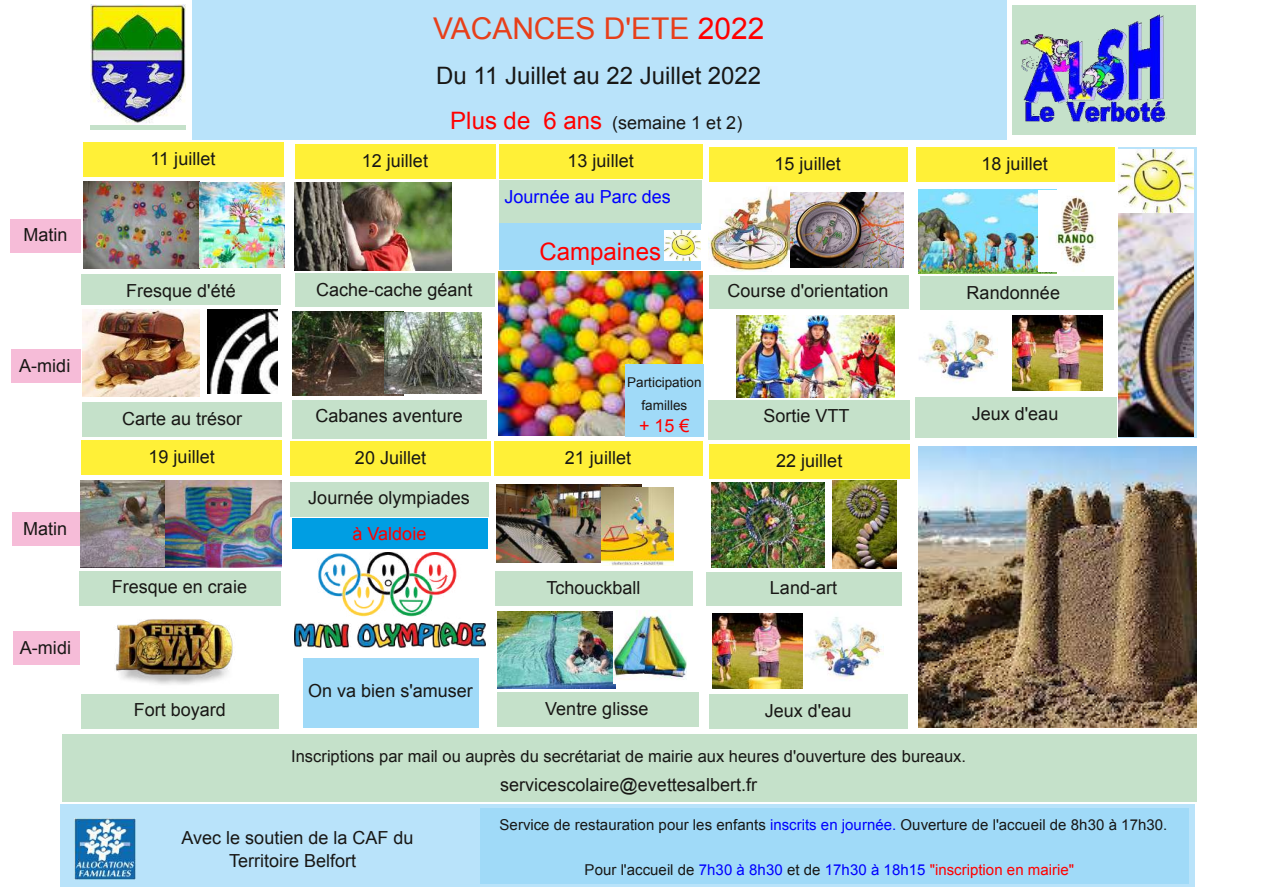
<style>
.page{position:relative;width:1263px;height:893px;background:#fff}
.page>*{position:absolute;margin:0;border:0;box-sizing:border-box;transform-origin:0 0}
.t1{font:30px "Arial";color:#e73f1a}
.t2{font:24px "Arial";color:#181715}
.t3{font:24px "Arial";color:#f00}
.t4{font:18px/22.5px "Arial";color:#181715;text-align:center}
.t5{font:18px "Arial";color:#00f}
.t6{font:18px "Arial";color:#f00}
.t7{font:16.5px "Arial";color:#181715}
.t8{font:15px "Arial";letter-spacing:.005em;color:#181715}
.t9{font:15px "Arial";letter-spacing:.005em;color:#f00}
.t10{font:13.5px/22.5px "Arial";color:#181715;text-align:center}
.s1{color:#f00}
.s2{font-size:24px;color:#f00}
.s3{color:#00f}
.s4{color:#181715}
</style>
<div class="page">
<div style="left:90px;top:4px;width:95px;height:126px;background:#c5e1ca"></div>
<img style="left:90px;top:4px;width:95px;height:121px">
<div style="left:83px;top:143px;width:201px;height:34px;background:#fff037"></div>
<div style="left:295px;top:144px;width:201px;height:35px;background:#fff037"></div>
<div style="left:62px;top:734px;width:1135px;height:67px;background:#c5e1ca"></div>
<div style="left:1013px;top:5px;width:183px;height:130px;background:#c5e1ca"></div>
<img style="left:1020px;top:14px;width:147px;height:109px">
<div style="left:80px;top:571px;width:201px;height:34px;background:#c5e1ca"></div>
<div style="left:61px;top:805px;width:1134px;height:82px;background:#b9e3fa"></div>
<img style="left:75px;top:818px;width:60px;height:61px">
<div style="left:11px;top:219px;width:70px;height:34px;background:#f6bcd8"></div>
<div style="left:11px;top:349px;width:69px;height:34px;background:#f6bcd8"></div>
<img style="left:83px;top:182px;width:117px;height:87px">
<img style="left:81px;top:480px;width:84px;height:87px">
<div style="left:82px;top:275px;width:199px;height:30px;background:#c5e1ca"></div>
<img style="left:82px;top:309px;width:117px;height:88px">
<div style="left:83px;top:402px;width:199px;height:35px;background:#c5e1ca"></div>
<img style="left:115px;top:619px;width:118px;height:65px">
<div style="left:81px;top:694px;width:198px;height:34px;background:#c5e1ca"></div>
<div style="left:12px;top:512px;width:67px;height:34px;background:#f6bcd8"></div>
<div style="left:13px;top:631px;width:66px;height:34px;background:#f6bcd8"></div>
<img style="left:207px;top:310px;width:71px;height:83px">
<div style="left:499px;top:144px;width:204px;height:35px;background:#fff037"></div>
<div style="left:709px;top:147px;width:199px;height:35px;background:#fff037"></div>
<div style="left:916px;top:147px;width:199px;height:35px;background:#fff037"></div>
<img style="left:294px;top:183px;width:158px;height:87px">
<img style="left:919px;top:190px;width:137px;height:83px">
<img style="left:709px;top:186px;width:81px;height:86px">
<div style="left:295px;top:273px;width:200px;height:34px;background:#c5e1ca"></div>
<div style="left:709px;top:275px;width:200px;height:34px;background:#c5e1ca"></div>
<div style="left:920px;top:276px;width:193px;height:34px;background:#c5e1ca"></div>
<div style="left:1118px;top:148px;width:78px;height:290px;background:linear-gradient(to bottom,#b9e3fa,#b9e3fa)"></div>
<img style="left:1118px;top:149px;width:75px;height:288px">
<div style="left:82px;top:440px;width:200px;height:35px;background:#fff037"></div>
<div style="left:291px;top:441px;width:200px;height:35px;background:#fff037"></div>
<div style="left:292px;top:400px;width:195px;height:38px;background:#c5e1ca"></div>
<div style="left:709px;top:400px;width:201px;height:40px;background:#c5e1ca"></div>
<div style="left:915px;top:398px;width:201px;height:40px;background:#c5e1ca"></div>
<img style="left:292px;top:312px;width:112px;height:83px">
<img style="left:737px;top:315px;width:157px;height:82px">
<img style="left:919px;top:321px;width:78px;height:61px">
<div style="left:291px;top:482px;width:198px;height:34px;background:#c5e1ca"></div>
<img style="left:200px;top:183px;width:84px;height:84px">
<img style="left:384px;top:312px;width:98px;height:81px">
<img style="left:1012px;top:315px;width:90px;height:75px">
<img style="left:165px;top:480px;width:117px;height:87px">
<div style="left:192px;top:0;width:814px;height:140px;background:#b9e3fa"></div>
<img style="left:1038px;top:191px;width:58px;height:80px">
<img style="left:790px;top:192px;width:114px;height:76px">
<div style="left:494px;top:441px;width:209px;height:35px;background:#fff037"></div>
<div style="left:709px;top:444px;width:201px;height:35px;background:#fff037"></div>
<div style="left:709px;top:694px;width:199px;height:35px;background:#c5e1ca"></div>
<img style="left:918px;top:446px;width:279px;height:282px">
<img style="left:497px;top:612px;width:118px;height:76px">
<img style="left:614px;top:610px;width:73px;height:73px">
<div style="left:497px;top:693px;width:201px;height:34px;background:#c5e1ca"></div>
<img style="left:496px;top:484px;width:145px;height:79px">
<div style="left:495px;top:572px;width:198px;height:34px;background:#c5e1ca"></div>
<img style="left:602px;top:488px;width:71px;height:78px">
<img style="left:712px;top:483px;width:112px;height:84px">
<img style="left:833px;top:481px;width:63px;height:87px">
<div style="left:706px;top:572px;width:196px;height:33px;background:#c5e1ca"></div>
<img style="left:712px;top:613px;width:90px;height:75px">
<img style="left:805px;top:617px;width:79px;height:63px">
<div style="left:292px;top:518px;width:196px;height:31px;background:#009ee3"></div>
<div style="left:480px;top:808px;width:708px;height:75px;background:#a0daf8"></div>
<img style="left:498px;top:272px;width:205px;height:164px">
<div style="left:625px;top:365px;width:79px;height:72px;background:#a0daf8"></div>
<div style="left:500px;top:180px;width:202px;height:43px;background:#c5e1ca"></div>
<div style="left:500px;top:224px;width:201px;height:46px;background:#a0daf8"></div>
<img style="left:664px;top:231px;width:36px;height:30px">
<img style="left:294px;top:553px;width:192px;height:94px">
<div style="left:303px;top:659px;width:176px;height:69px;background:#a0daf8"></div>
<p class="t4" style="left:24px;top:224px;width:46px">Matin</p>
<p class="t4" style="left:19px;top:354px;width:53px">A-midi</p>
<p class="t4" style="left:23px;top:517px;width:46px">Matin</p>
<p class="t4" style="left:20px;top:636px;width:53px">A-midi</p>
<h1 class="t1" style="left:433px;top:12px;width:333px">VACANCES D'ETE <span class="s1">2022</span></h1>
<h2 class="t2" style="left:436px;top:62px;width:327px">Du 11 Juillet au 22 Juillet 2022</h2>
<p class="t4" style="left:450px;top:111px;width:294px"><span class="s2">Plus de 6 ans</span> (semaine 1 et 2)</p>
<p class="t4" style="left:151px;top:148px;width:66px">11 juillet</p>
<p class="t4" style="left:362px;top:149px;width:68px">12 juillet</p>
<p class="t4" style="left:567px;top:149px;width:68px">13 juillet</p>
<p class="t4" style="left:774px;top:152px;width:68px">15 juillet</p>
<p class="t4" style="left:981px;top:152px;width:68px">18 juillet</p>
<p class="t5" style="left:504px;top:186px;width:168px">Journée au Parc des</p>
<h2 class="t3" style="left:539px;top:238px;width:123px">Campaines</h2>
<p class="t4" style="left:126px;top:280px;width:111px">Fresque d'été</p>
<p class="t4" style="left:122px;top:407px;width:122px">Carte au trésor</p>
<p class="t4" style="left:316px;top:278px;width:158px">Cache-cache géant</p>
<p class="t4" style="left:727px;top:280px;width:162px">Course d'orientation</p>
<p class="t4" style="left:966px;top:281px;width:95px">Randonnée</p>
<p class="t10" style="left:627px;top:371px;width:76px">Participation familles</p>
<p class="t6" style="left:639px;top:416px;width:52px">+15€</p>
<p class="t4" style="left:315px;top:405px;width:149px">Cabanes aventure</p>
<p class="t4" style="left:763px;top:405px;width:87px">Sortie VTT</p>
<p class="t4" style="left:972px;top:403px;width:88px">Jeux d'eau</p>
<p class="t4" style="left:149px;top:445px;width:68px">19 juillet</p>
<p class="t4" style="left:355px;top:446px;width:73px">20 Juillet</p>
<p class="t4" style="left:308px;top:487px;width:163px">Journée olympiades</p>
<p class="t4" style="left:112px;top:576px;width:137px">Fresque en craie</p>
<p class="t4" style="left:134px;top:699px;width:94px">Fort boyard</p>
<p class="t6" style="left:352px;top:524px;width:75px">à Valdoie</p>
<p class="t4" style="left:308px;top:680px;width:166px">On va bien s'amuser</p>
<p class="t4" style="left:565px;top:446px;width:68px">21 juillet</p>
<p class="t4" style="left:776px;top:449px;width:68px">22 juillet</p>
<p class="t4" style="left:546px;top:577px;width:96px">Tchouckball</p>
<p class="t4" style="left:770px;top:577px;width:69px">Land-art</p>
<p class="t4" style="left:545px;top:698px;width:105px">Ventre glisse</p>
<p class="t4" style="left:765px;top:699px;width:88px">Jeux d'eau</p>
<p class="t7" style="left:291px;top:747px;width:676px">Inscriptions par mail ou auprès du secrétariat de mairie aux heures d'ouverture des bureaux.</p>
<p class="t4" style="left:500px;top:773px;width:258px">servicescolaire@evettesalbert.fr</p>
<p class="t4" style="left:182px;top:826px;width:234px">Avec le soutien de la CAF du<br>Territoire Belfort</p>
<p class="t8" style="left:500px;top:817px;width:669px">Service de restauration pour les enfants <span class="s3">inscrits en journée.</span> Ouverture de l'accueil de 8h30 à 17h30.</p>
<p class="t9" style="left:585px;top:862px;width:491px"><span class="s4">Pour l'accueil de</span> <span class="s3">7h30 à 8h30</span> <span class="s4">et de</span> <span class="s3">17h30 à 18h15</span> "inscription en mairie"</p>
</div>
